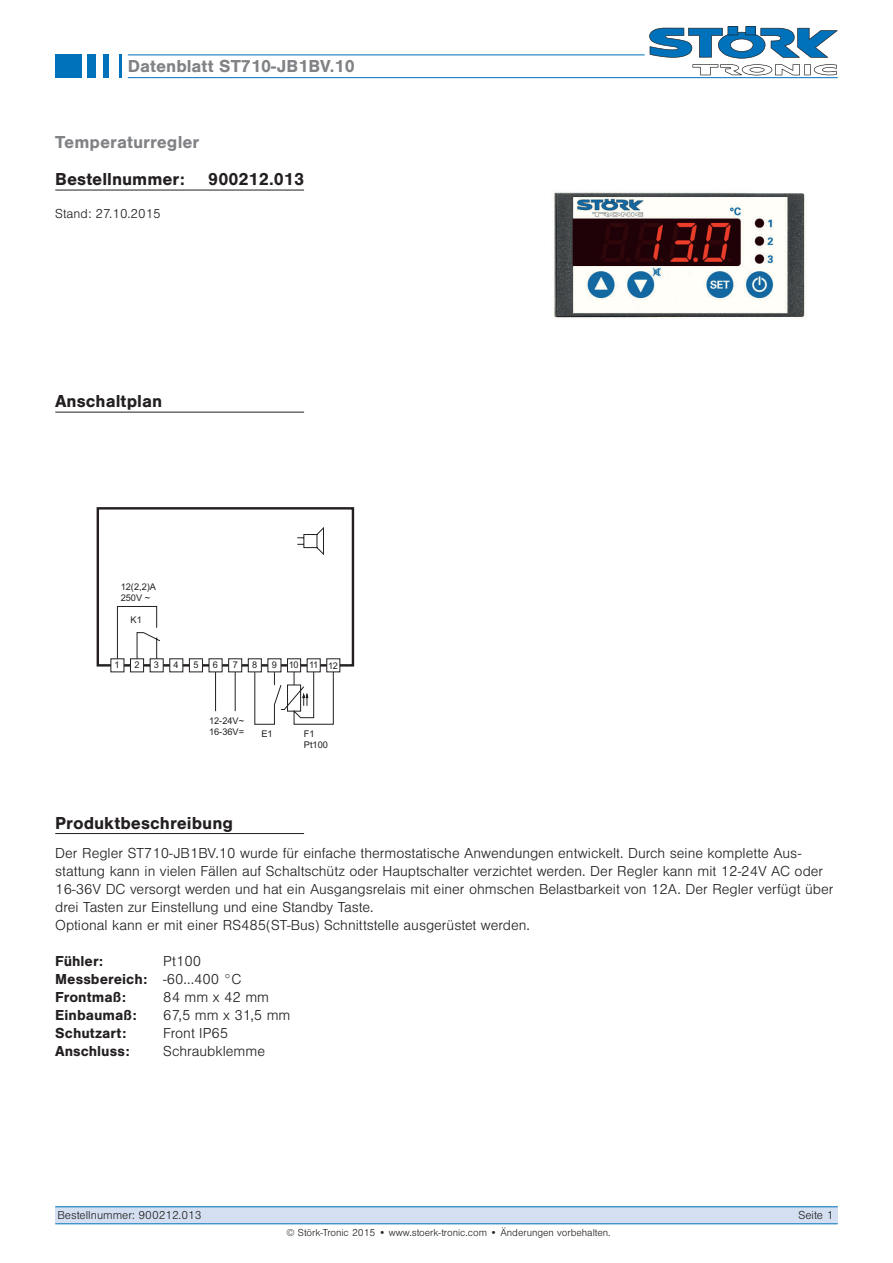
<style>
.page{position:relative;width:893px;height:1263px;background:#fff}
.page>*{position:absolute;margin:0;border:0;box-sizing:border-box;transform-origin:0 0}
.t1{font:700 18px "Nimbus San";color:#231f20}
.t2{font:700 18px "Nimbus San";color:#808285}
.t3{font:300 15px/18px "Nimbus San";color:#231f20}
.t4{font:700 15px/18px "Nimbus San";color:#231f20}
.t5{font:300 13.5px "Nimbus San";color:#231f20}
.t6{font:300 12px "Nimbus San";color:#231f20}
.t7{font:300 10.5px "Nimbus San";color:#231f20}
.t8{font:9.3px/11.1px "Arial";color:#231f20}
.s1{font-weight:300}
</style>
<div class="page">
<div style="left:55px;top:1207px;width:783px;height:17px;background:#d4e0f1"></div>
<svg style="left:649px;top:26px;width:189px;height:49px"></svg>
<hr style="left:128px;top:77px;width:710px;height:1px;background:#0072bc">
<hr style="left:128px;top:55px;width:517px;height:1px;background:#0072bc">
<hr style="left:55px;top:1223px;width:783px;height:1px;background:#0072bc">
<hr style="left:55px;top:1206px;width:783px;height:1px;background:#0072bc">
<div style="left:55px;top:55px;width:27px;height:23px;background:#0072bc"></div>
<div style="left:87px;top:55px;width:8px;height:23px;background:#0072bc"></div>
<div style="left:103px;top:55px;width:6px;height:23px;background:#0072bc"></div>
<hr style="left:120px;top:55px;width:2px;height:23px;background:#0072bc">
<div style="left:97px;top:507px;width:257px;height:159px;border:2px solid #231f20"></div>
<svg style="left:110px;top:658px;width:14px;height:14px"></svg>
<div style="left:326px;top:658px;width:14px;height:14px;background:#fff"></div>
<svg style="left:117px;top:606px;width:217px;height:119px"></svg>
<svg style="left:297px;top:527px;width:27px;height:29px"></svg>
<hr style="left:55px;top:190px;width:249px;height:1px;background:#231f20">
<hr style="left:55px;top:833px;width:249px;height:1px;background:#231f20">
<hr style="left:55px;top:412px;width:249px;height:1px;background:#231f20">
<img style="left:554px;top:192px;width:251px;height:126px">
<p class="t2" style="left:128px;top:56px;width:228px">Datenblatt ST710-JB1BV.10</p>
<p class="t2" style="left:55px;top:132px;width:146px">Temperaturregler</p>
<p class="t1" style="left:55px;top:169px;width:131px">Bestellnummer:</p>
<p class="t1" style="left:208px;top:169px;width:97px">900212.013</p>
<p class="t5" style="left:55px;top:206px;width:107px">Stand: 27.10.2015</p>
<p class="t1" style="left:55px;top:391px;width:108px">Anschaltplan</p>
<p class="t8" style="left:121px;top:581px;width:37px">12(2,2)A<br>250V ~</p>
<p class="t8" style="left:131px;top:614px;width:13px">K1</p>
<p class="t8" style="left:115px;top:660px;width:7px">1</p>
<p class="t8" style="left:134px;top:660px;width:7px">2</p>
<p class="t8" style="left:154px;top:660px;width:7px">3</p>
<p class="t8" style="left:174px;top:660px;width:7px">4</p>
<p class="t8" style="left:193px;top:660px;width:7px">5</p>
<p class="t8" style="left:213px;top:660px;width:7px">6</p>
<p class="t8" style="left:233px;top:660px;width:7px">7</p>
<p class="t8" style="left:252px;top:660px;width:7px">8</p>
<p class="t8" style="left:272px;top:660px;width:7px">9</p>
<p class="t8" style="left:289px;top:660px;width:51px">10 11 12</p>
<p class="t8" style="left:209px;top:715px;width:37px">12-24V~<br>16-36V=</p>
<p class="t8" style="left:261px;top:729px;width:13px">E1</p>
<p class="t8" style="left:304px;top:729px;width:26px">F1<br>Pt100</p>
<p class="t1" style="left:55px;top:813px;width:179px">Produktbeschreibung</p>
<p class="t3" style="left:55px;top:845px;width:780px">Der Regler ST710-JB1BV.10 wurde für einfache thermostatische Anwendungen entwickelt. Durch seine komplette Aus&shy;stattung kann in vielen Fällen auf Schaltschütz oder Hauptschalter verzichtet werden. Der Regler kann mit 12-24V AC oder 16-36V DC versorgt werden und hat ein Ausgangsrelais mit einer ohmschen Belastbarkeit von 12A. Der Regler verfügt über drei Tasten zur Einstellung und eine Standby Taste.<br>Optional kann er mit einer RS485(ST-Bus) Schnittstelle ausgerüstet werden.</p>
<p class="t4" style="left:55px;top:952px;width:49px">Fühler:</p>
<p class="t4" style="left:55px;top:952px;width:188px;text-indent:108px"><span class="s1">Pt100<br></span>Messbereich: <span class="s1">-60...400 °C<br></span>Frontmaß:</p>
<p class="t3" style="left:163px;top:989px;width:107px">84 mm x 42 mm</p>
<p class="t4" style="left:55px;top:1006px;width:83px">Einbaumaß:</p>
<p class="t3" style="left:163px;top:1007px;width:129px">67,5 mm x 31,5 mm</p>
<p class="t4" style="left:55px;top:1024px;width:73px">Schutzart:</p>
<p class="t3" style="left:163px;top:1025px;width:66px">Front IP65</p>
<p class="t4" style="left:55px;top:1042px;width:76px">Anschluss:</p>
<p class="t3" style="left:163px;top:1043px;width:103px">Schraubklemme</p>
<p class="t6" style="left:57px;top:1209px;width:146px">Bestellnummer: 900212.013</p>
<p class="t6" style="left:798px;top:1209px;width:37px">Seite 1</p>
<p class="t7" style="left:287px;top:1227px;width:326px">© Störk-Tronic 2015 • www.stoerk-tronic.com • Änderungen vorbehalten.</p>
</div>
